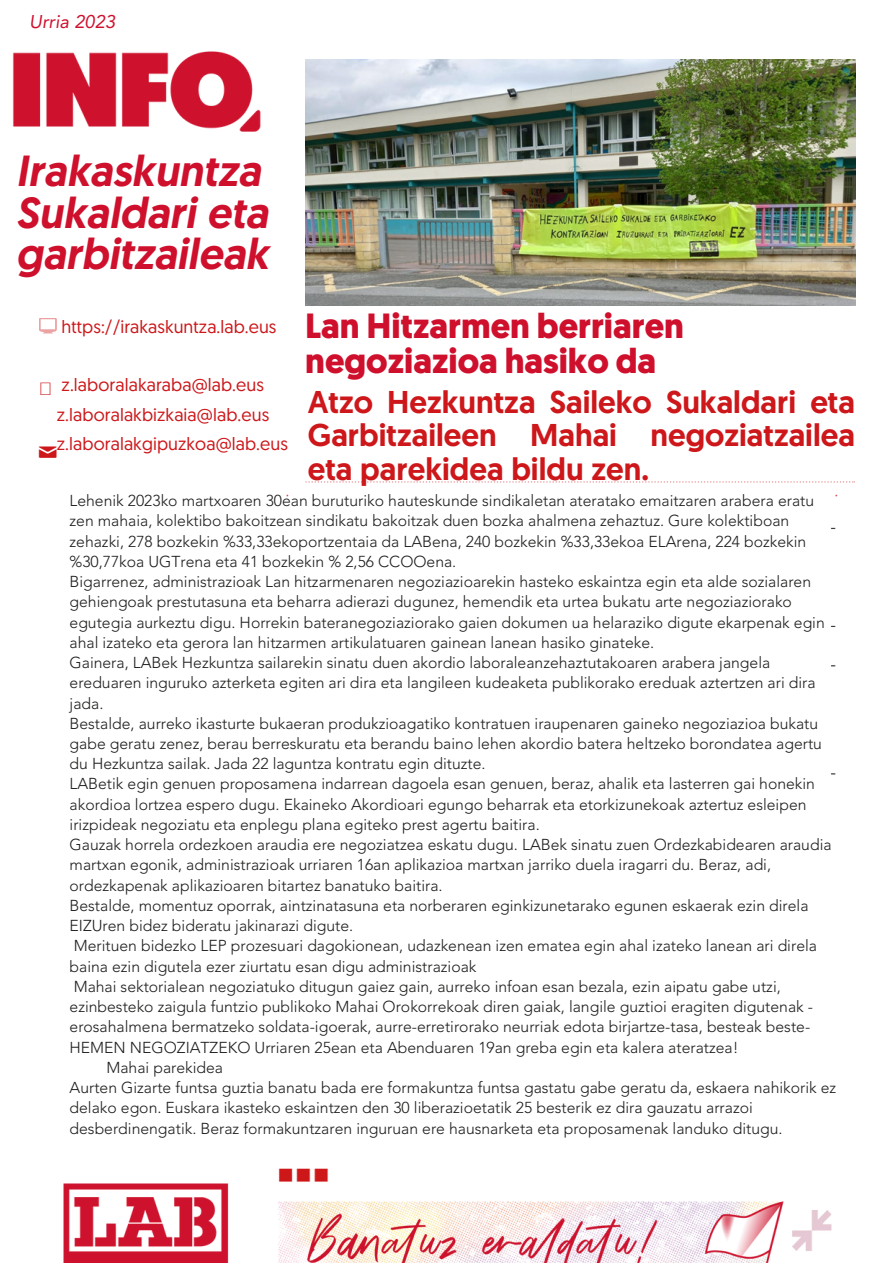
<style>
.page{position:relative;width:893px;height:1264px;background:#fff}
.page>*{position:absolute;margin:0;border:0;box-sizing:border-box;transform-origin:0 0}
.t1{font:italic 500 43.5px/41.5px "Geomanist";color:#cf102d}
.t2{font:700 34.95px/35.2px "Geomanist";color:#cf102d}
.t3{font:500 31.5px/33.8px "Geomanist";color:#cd171a;text-align:justify}
.t4{font:19.5px "entypo";color:#cd171a}
.t5{font:italic 18.3px "Avenir LT Std";letter-spacing:.005em;color:#cf102d}
.t6{font:18px "Geomanist";letter-spacing:.005em;color:#cd171a}
.t7{font:300 15.75px/20.2px "Avenir LT Std";color:#1d1d1b}
</style>
<div class="page">
<img style="left:12px;top:51px;width:844px;height:1211px">
<div style="left:305px;top:35px;width:550px;height:258px;background:#fff"></div>
<svg style="left:39px;top:318px;width:18px;height:15px"></svg>
<svg style="left:305px;top:481px;width:550px;height:1px"></svg>
<img style="left:305px;top:60px;width:550px;height:246px">
<svg style="left:41px;top:382px;width:10px;height:13px"></svg>
<p class="t5" style="left:29px;top:14px;width:88px">Urria 2023</p>
<p class="t1" style="left:16px;top:154px;width:246px">Irakaskuntza</p>
<p class="t1" style="left:16px;top:196px;width:254px">Sukaldari eta garbitzaileak</p>
<p class="t6" style="left:62px;top:319px;width:216px">https://irakaskuntza.lab.eus</p>
<p class="t6" style="left:62px;top:378px;width:204px">z.laboralakaraba@lab.eus</p>
<p class="t6" style="left:57px;top:407px;width:214px">z.laboralakbizkaia@lab.eus</p>
<p class="t6" style="left:57px;top:436px;width:232px">z.laboralakgipuzkoa@lab.eus</p>
<p class="t4" style="left:39px;top:442px;width:20px">✉</p>
<p class="t2" style="left:305px;top:311px;width:380px">Lan Hitzarmen berriaren negoziazioa hasiko da</p>
<p class="t3" style="left:308px;top:388px;width:548px">Atzo Hezkuntza Saileko Sukaldari eta Garbitzaileen Mahai negoziatzailea eta parekidea bildu zen.</p>
<p class="t7" style="left:70px;top:492px;width:746px">Lehenik 2023ko martxoaren 30ean buruturiko hauteskunde sindikaletan ateratako emaitzaren arabera eratu zen mahaia, kolektibo bakoitzean sindikatu bakoitzak duen bozka ahalmena zehaztuz. Gure kolektiboan zehazki, 278 bozkekin %33,33ekoportzentaia da LABena, 240 bozkekin %33,33ekoa ELArena, 224 bozkekin %30,77koa UGTrena eta 41 bozkekin % 2,56 CCOOena.</p>
<p class="t7" style="left:70px;top:573px;width:756px">Bigarrenez, administrazioak Lan hitzarmenaren negoziazioarekin hasteko eskaintza egin eta alde sozialaren gehiengoak prestutasuna eta beharra adierazi dugunez, hemendik eta urtea bukatu arte negoziaziorako egutegia aurkeztu digu. Horrekin bateranegoziaziorako gaien dokumen ua helaraziko digute ekarpenak egin ahal izateko eta gerora lan hitzarmen artikulatuaren gainean lanean hasiko ginateke.</p>
<p class="t7" style="left:70px;top:654px;width:747px">Gainera, LABek Hezkuntza sailarekin sinatu duen akordio laboraleanzehaztutakoaren arabera jangela ereduaren inguruko azterketa egiten ari dira eta langileen kudeaketa publikorako ereduak aztertzen ari dira jada.</p>
<p class="t7" style="left:70px;top:714px;width:753px">Bestalde, aurreko ikasturte bukaeran produkzioagatiko kontratuen iraupenaren gaineko negoziazioa bukatu gabe geratu zenez, berau berreskuratu eta berandu baino lehen akordio batera heltzeko borondatea agertu du Hezkuntza sailak. Jada 22 laguntza kontratu egin dituzte.</p>
<p class="t7" style="left:70px;top:775px;width:746px">LABetik egin genuen proposamena indarrean dagoela esan genuen, beraz, ahalik eta lasterren gai honekin akordioa lortzea espero dugu. Ekaineko Akordioari egungo beharrak eta etorkizunekoak aztertuz esleipen irizpideak negoziatu eta enplegu plana egiteko prest agertu baitira.</p>
<p class="t7" style="left:70px;top:836px;width:763px">Gauzak horrela ordezkoen araudia ere negoziatzea eskatu dugu. LABek sinatu zuen Ordezkabidearen araudia martxan egonik, administrazioak urriaren 16an aplikazioa martxan jarriko duela iragarri du. Beraz, adi, ordezkapenak aplikazioaren bitartez banatuko baitira.</p>
<p class="t7" style="left:70px;top:896px;width:740px">Bestalde, momentuz oporrak, aintzinatasuna eta norberaren eginkizunetarako egunen eskaerak ezin direla<br>EIZUren bidez bideratu jakinarazi digute.</p>
<p class="t7" style="left:70px;top:937px;width:748px">Merituen bidezko LEP prozesuari dagokionean, udazkenean izen ematea egin ahal izateko lanean ari direla baina ezin digutela ezer ziurtatu esan digu administrazioak</p>
<p class="t7" style="left:70px;top:977px;width:745px">Mahai sektorialean negoziatuko ditugun gaiez gain, aurreko infoan esan bezala, ezin aipatu gabe utzi, ezinbesteko zaigula funtzio publikoko Mahai Orokorrekoak diren gaiak, langile guztioi eragiten digutenak - erosahalmena bermatzeko soldata-igoerak, aurre-erretirorako neurriak edota birjartze-tasa, besteak beste-HEMEN NEGOZIATZEKO Urriaren 25ean eta Abenduaren 19an greba egin eta kalera ateratzea!</p>
<p class="t7" style="left:106px;top:1058px;width:118px">Mahai parekidea</p>
<p class="t7" style="left:70px;top:1078px;width:768px">Aurten Gizarte funtsa guztia banatu bada ere formakuntza funtsa gastatu gabe geratu da, eskaera nahikorik ez delako egon. Euskara ikasteko eskaintzen den 30 liberazioetatik 25 besterik ez dira gauzatu arrazoi desberdinengatik. Beraz formakuntzaren inguruan ere hausnarketa eta proposamenak landuko ditugu.</p>
</div>
